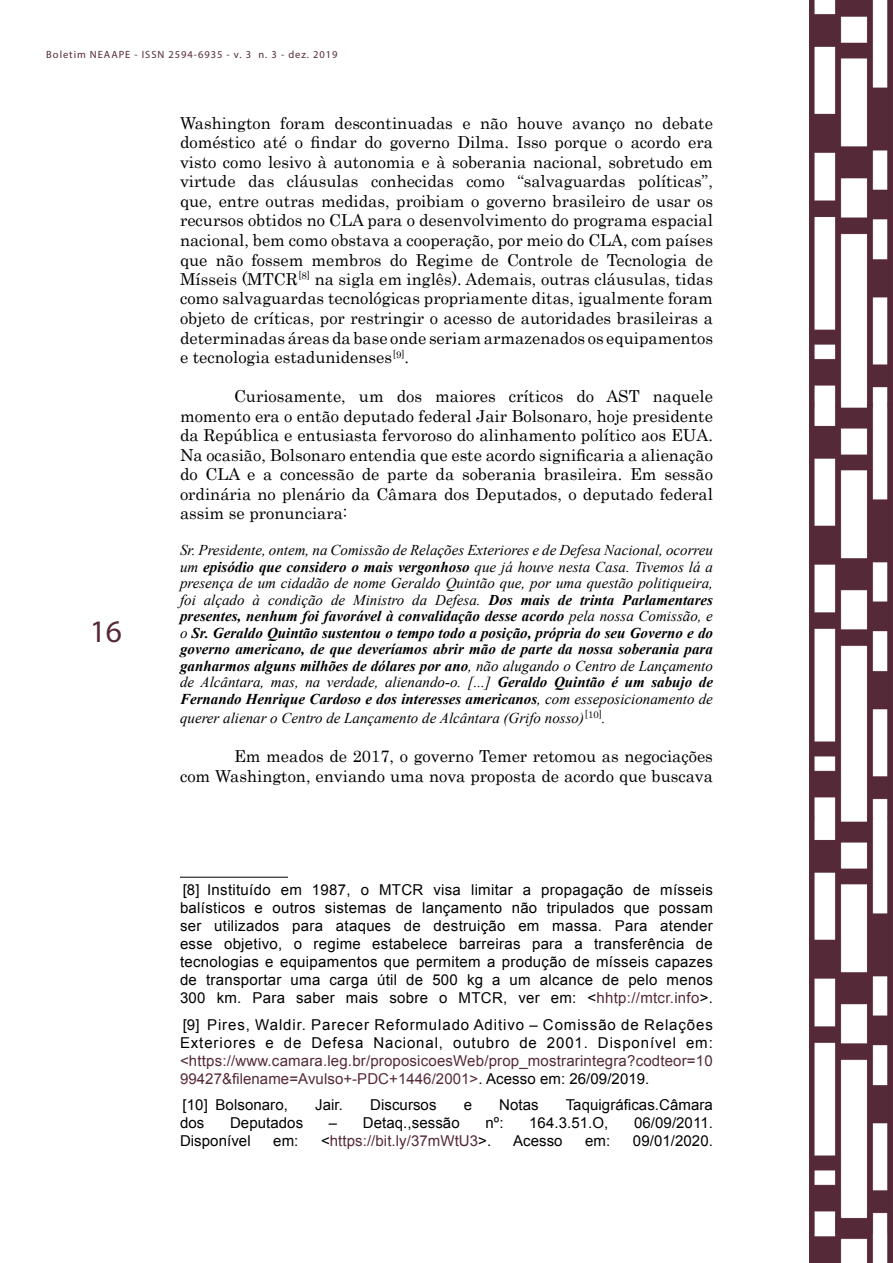
<style>
.page{position:relative;width:893px;height:1263px;background:#fff}
.page>*{position:absolute;margin:0;border:0;box-sizing:border-box;transform-origin:0 0}
.t1{font:31.5px "Myriad Pro";color:#552938}
.t2{font:16.5px/19.5px "Century";color:#000;text-align:justify}
.t3{font:italic 700 15px/16.5px "Times New Roman";color:#000;text-align:justify}
.t4{font:15px/18px "Arial";letter-spacing:.02em;color:#000;text-align:justify}
.t5{font:15px/18px "Arial";letter-spacing:.01em;color:#552938}
.t6{font:15px/18px "Arial";letter-spacing:.06em;color:#000}
.t7{font:italic 15px "Times New Roman";color:#000}
.t8{font:10.5px "Myriad Pro";letter-spacing:.09em;color:#552938}
.s1{font-weight:400}
.s2{color:#552938}
.s3{color:#000}
</style>
<div class="page">
<img style="left:809px;top:0;width:84px;height:1263px">
<hr style="left:180px;top:877px;width:108px;height:1px;background:#000">
<p class="t8" style="left:46px;top:48px;width:293px">Boletim NEAAPE - ISSN 2594-6935 - v. 3 n. 3 - dez. 2019</p>
<h1 class="t1" style="left:90px;top:612px;width:34px">16</h1>
<p class="t2" style="left:180px;top:112px;width:534px">Washington foram descontinuadas e não houve avanço no debate doméstico até o findar do governo Dilma. Isso porque o acordo era visto como lesivo à autonomia e à soberania nacional, sobretudo em virtude das cláusulas conhecidas como “salvaguardas políticas”, que, entre outras medidas, proibiam o governo brasileiro de usar os recursos obtidos no CLA para o desenvolvimento do programa espacial nacional, bem como obstava a cooperação, por meio do CLA, com países que não fossem membros do Regime de Controle de Tecnologia de Mísseis (MTCR <sup>[8]</sup> na sigla em inglês). Ademais, outras cláusulas, tidas como salvaguardas tecnológicas propriamente ditas, igualmente foram objeto de críticas, por restringir o acesso de autoridades brasileiras a determinadas áreas da base onde seriam armazenados os equipamentos e tecnologia estadunidenses <sup>[9]</sup>.</p>
<p class="t2" style="left:180px;top:385px;width:534px;text-indent:54px">Curiosamente, um dos maiores críticos do AST naquele momento era o então deputado federal Jair Bolsonaro, hoje presidente da República e entusiasta fervoroso do alinhamento político aos EUA.<br>Na ocasião, Bolsonaro entendia que este acordo significaria a alienação do CLA e a concessão de parte da soberania brasileira. Em sessão ordinária no plenário da Câmara dos Deputados, o deputado federal assim se pronunciara:</p>
<p class="t3" style="left:180px;top:541px;width:534px"><span class="s1">Sr. Presidente, ontem, na Comissão de Relações Exteriores e de Defesa Nacional, ocorreu um</span> episódio que considero o mais vergonhoso <span class="s1">que já houve nesta Casa. Tivemos lá a presença de um cidadão de nome Geraldo Quintão que, por uma questão politiqueira, foi alçado à condição de Ministro da Defesa.</span> Dos mais de trinta Parlamentares presentes, nenhum foi favorável à convalidação desse acordo <span class="s1">pela nossa Comissão, e o</span> Sr. Geraldo Quintão sustentou o tempo todo a posição, própria do seu Governo e do governo americano, de que deveríamos abrir mão de parte da nossa soberania para ganharmos alguns milhões de dólares por ano<span class="s1">, não alugando o Centro de Lançamento de Alcântara, mas, na verdade, alienando-o. [...]</span> Geraldo Quintão é um sabujo de Fernando Henrique Cardoso e dos interesses americanos<span class="s1">, com esseposicionamento de</span></p>
<p class="t7" style="left:180px;top:708px;width:427px">querer alienar o Centro de Lançamento de Alcântara (Grifo nosso) <sup>[10]</sup>.</p>
<p class="t2" style="left:180px;top:745px;width:534px;text-align:right">Em meados de 2017, o governo Temer retomou as negociações<br>com Washington, enviando uma nova proposta de acordo que buscava</p>
<p class="t4" style="left:180px;top:881px;width:534px">[8] Instituído em 1987, o MTCR visa limitar a propagação de mísseis balísticos e outros sistemas de lançamento não tripulados que possam ser utilizados para ataques de destruição em massa. Para atender esse objetivo, o regime estabelece barreiras para a transferência de tecnologias e equipamentos que permitem a produção de mísseis capazes de transportar uma carga útil de 500 kg a um alcance de pelo menos 300 km. Para saber mais sobre o MTCR, ver em: &lt;<span class="s2">hhtp://mtcr.info</span>&gt;.</p>
<p class="t6" style="left:180px;top:1015px;width:534px">[9] Pires, Waldir. Parecer Reformulado Aditivo – Comissão de Relações<br>Exteriores e de Defesa Nacional, outubro de 2001. Disponível em:</p>
<p class="t5" style="left:180px;top:1051px;width:534px">&lt;https://www.camara.leg.br/proposicoesWeb/prop_mostrarintegra?codteor=10<br>99427&amp;filename=Avulso+-PDC+1446/2001&gt;<span class="s3">. Acesso em: 26/09/2019.</span></p>
<p class="t4" style="left:183px;top:1096px;width:107px">[10] Bolsonaro,</p>
<p class="t4" style="left:315px;top:1096px;width:29px">Jair.</p>
<p class="t4" style="left:370px;top:1096px;width:68px">Discursos</p>
<p class="t4" style="left:464px;top:1096px;width:10px">e</p>
<p class="t4" style="left:499px;top:1096px;width:41px">Notas</p>
<p class="t4" style="left:566px;top:1096px;width:149px">Taquigráficas.Câmara</p>
<p class="t4" style="left:180px;top:1114px;width:26px">dos</p>
<p class="t4" style="left:230px;top:1114px;width:75px">Deputados</p>
<p class="t4" style="left:329px;top:1114px;width:132px">– Detaq.,sessão</p>
<p class="t4" style="left:485px;top:1114px;width:20px">nº:</p>
<p class="t4" style="left:529px;top:1114px;width:81px">164.3.51.O,</p>
<p class="t4" style="left:634px;top:1114px;width:80px">06/09/2011.</p>
<p class="t4" style="left:180px;top:1132px;width:72px">Disponível</p>
<p class="t4" style="left:273px;top:1132px;width:27px">em:</p>
<p class="t5" style="left:321px;top:1132px;width:172px"><span class="s3">&lt;</span>https://bit.ly/37mWtU3<span class="s3">&gt;.</span></p>
<p class="t4" style="left:513px;top:1132px;width:51px">Acesso</p>
<p class="t4" style="left:585px;top:1132px;width:27px">em:</p>
<p class="t4" style="left:633px;top:1132px;width:81px">09/01/2020.</p>
</div>
